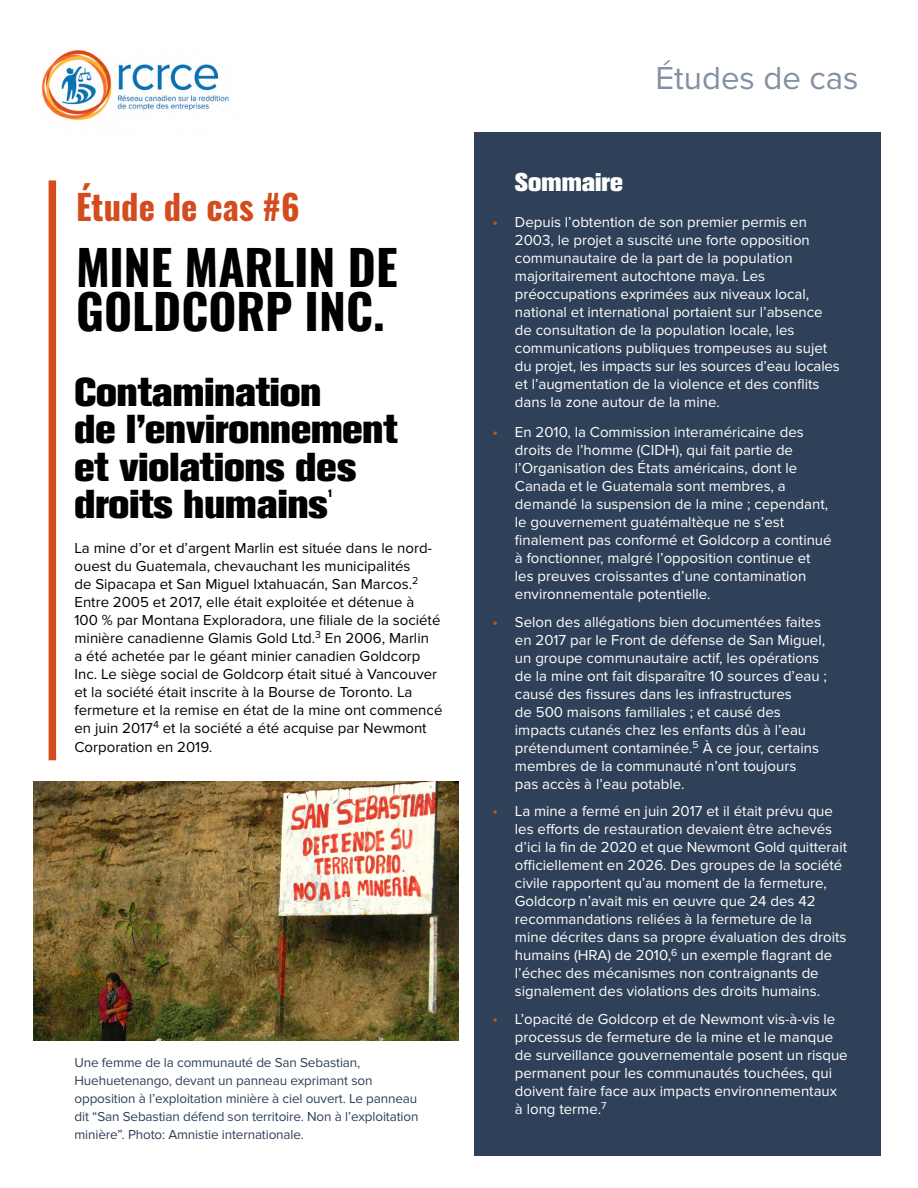
<style>
.page{position:relative;width:918px;height:1188px;background:#fff}
.page>*{position:absolute;margin:0;border:0;box-sizing:border-box;transform-origin:0 0}
.t1{font:48px/44.1px "Oswald";color:#000}
.t2{font:800 39.9px/37.5px "Akzidenz Grotesk BE";color:#000}
.t3{font:34.65px "Oswald";color:#d44c1e}
.t4{font:33px "Proxima Nova";color:#828fa4}
.t5{font:800 25.5px "Akzidenz Grotesk BE";color:#fff}
.t6{font:15px/18px "Proxima Nova";color:#fff}
.t7{font:15px/18px "Proxima Nova";color:#000}
.t8{font:13.5px/18px "Proxima Nova";letter-spacing:-.01em;color:#2f4158}
.t9{font:800 10.5px "Akzidenz Grotesk BE";color:#000}
.s1{font-size:15.75px;color:#d44c1e}
</style>
<div class="page">
<div style="left:474px;top:132px;width:406px;height:1024px;background:#2f4158"></div>
<div style="left:49px;top:180px;width:7px;height:580px;background:#d44c1e"></div>
<img style="left:33px;top:782px;width:426px;height:259px">
<img style="left:41px;top:50px;width:188px;height:71px">
<h3 class="t3" style="left:76px;top:176px;width:225px">Étude de cas #6</h3>
<h1 class="t1" style="left:76px;top:241px;width:323px">MINE MARLIN DE<br>GOLDCORP INC.</h1>
<h2 class="t2" style="left:75px;top:374px;width:325px">Contamination<br>de l’environnement et violations des droits humains</h2>
<p class="t9" style="left:328px;top:488px;width:7px">1</p>
<p class="t7" style="left:75px;top:539px;width:369px">La mine d’or et d’argent Marlin est située dans le nord&shy;ouest du Guatemala, chevauchant les municipalités<br>de Sipacapa et San Miguel Ixtahuacán, San Marcos.<sup>2<br></sup>Entre 2005 et 2017, elle était exploitée et détenue à<br>100 % par Montana Exploradora, une filiale de la société minière canadienne Glamis Gold Ltd.<sup>3</sup> En 2006, Marlin<br>a été achetée par le géant minier canadien Goldcorp Inc. Le siège social de Goldcorp était situé à Vancouver et la société était inscrite à la Bourse de Toronto. La fermeture et la remise en état de la mine ont commencé en juin 2017<sup>4</sup> et la société a été acquise par Newmont</p>
<p class="t7" style="left:75px;top:739px;width:139px">Corporation en 2019.</p>
<p class="t8" style="left:75px;top:1054px;width:345px">Une femme de la communauté de San Sebastian, Huehuetenango, devant un panneau exprimant son opposition à l’exploitation minière à ciel ouvert. Le panneau dit “San Sebastian défend son territoire. Non à l’exploitation minière”. Photo: Amnistie internationale.</p>
<h3 class="t4" style="left:655px;top:59px;width:205px">Études de cas</h3>
<h3 class="t5" style="left:515px;top:167px;width:109px">Sommaire</h3>
<p class="t6" style="left:515px;top:213px;width:326px;text-indent:-22px"><span class="s1">•</span> Depuis l’obtention de son premier permis en 2003, le projet a suscité une forte opposition communautaire de la part de la population majoritairement autochtone maya. Les préoccupations exprimées aux niveaux local, national et international portaient sur l’absence de consultation de la population locale, les communications publiques trompeuses au sujet du projet, les impacts sur les sources d’eau locales et l’augmentation de la violence et des conflits dans la zone autour de la mine.</p>
<p class="t6" style="left:515px;top:423px;width:318px;text-indent:-22px"><span class="s1">•</span> En 2010, la Commission interaméricaine des droits de l’homme (CIDH), qui fait partie de l’Organisation des États américains, dont le Canada et le Guatemala sont membres, a demandé la suspension de la mine ; cependant, le gouvernement guatémaltèque ne s’est finalement pas conformé et Goldcorp a continué à fonctionner, malgré l’opposition continue et les preuves croissantes d’une contamination environnementale potentielle.</p>
<p class="t6" style="left:515px;top:613px;width:314px;text-indent:-22px"><span class="s1">•</span> Selon des allégations bien documentées faites en 2017 par le Front de défense de San Miguel, un groupe communautaire actif, les opérations de la mine ont fait disparaître 10 sources d’eau ; causé des fissures dans les infrastructures<br>de 500 maisons familiales ; et causé des impacts cutanés chez les enfants dûs à l’eau prétendument contaminée.<sup>5</sup> À ce jour, certains membres de la communauté n’ont toujours<br>pas accès à l’eau potable.</p>
<p class="t6" style="left:515px;top:802px;width:334px;text-indent:-22px"><span class="s1">•</span> La mine a fermé en juin 2017 et il était prévu que les efforts de restauration devaient être achevés d’ici la fin de 2020 et que Newmont Gold quitterait officiellement en 2026. Des groupes de la société civile rapportent qu’au moment de la fermeture, Goldcorp n’avait mis en œuvre que 24 des 42 recommandations reliées à la fermeture de la mine décrites dans sa propre évaluation des droits humains (HRA) de 2010,<sup>6</sup> un exemple flagrant de l’échec des mécanismes non contraignants de signalement des violations des droits humains.</p>
<p class="t6" style="left:515px;top:1010px;width:334px;text-indent:-22px"><span class="s1">•</span> L’opacité de Goldcorp et de Newmont vis-à-vis le processus de fermeture de la mine et le manque de surveillance gouvernementale posent un risque permanent pour les communautés touchées, qui doivent faire face aux impacts environnementaux à long terme.<sup>7</sup></p>
</div>
